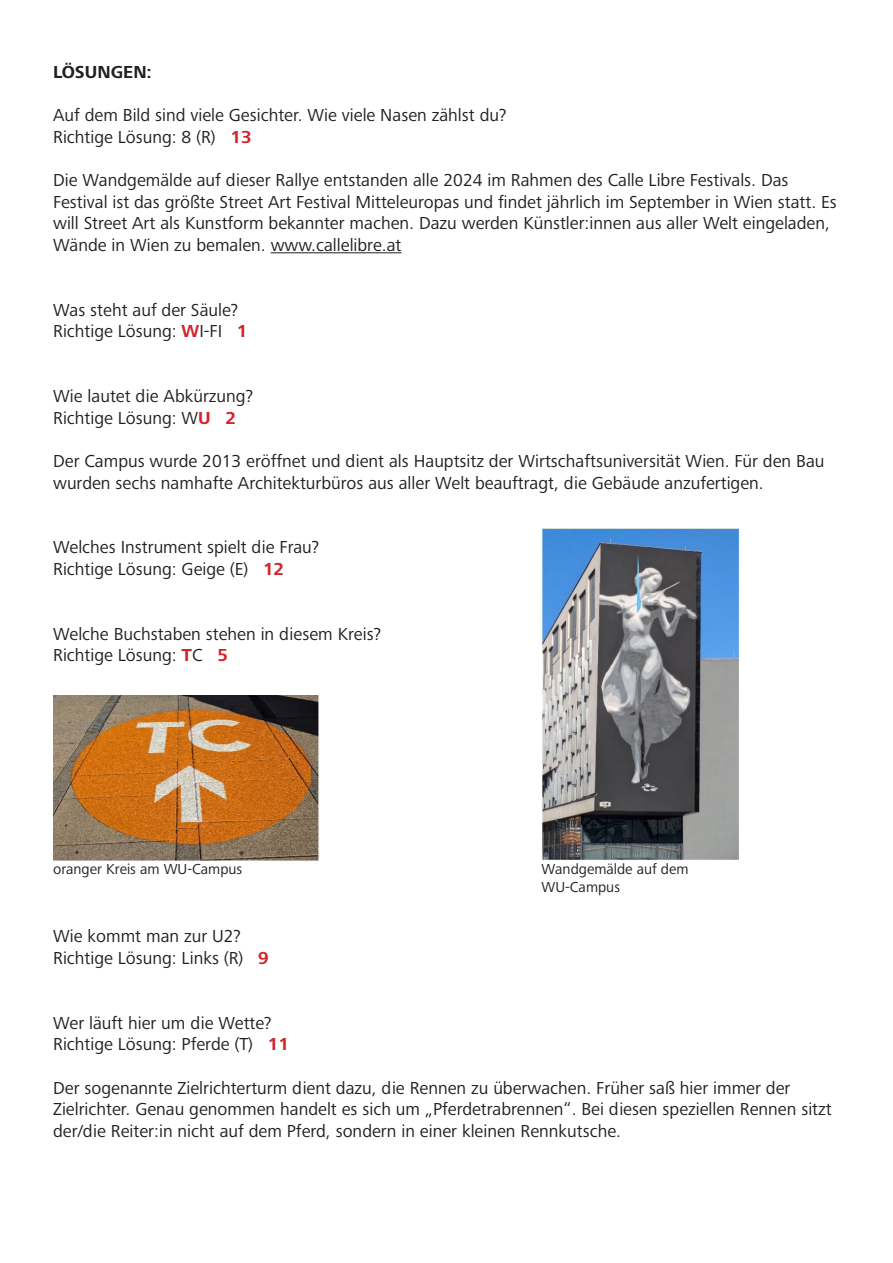
<style>
.page{position:relative;width:893px;height:1263px;background:#fff}
.page>*{position:absolute;margin:0;border:0;box-sizing:border-box;transform-origin:0 0}
.t1{font:18px/21.6px "Frutiger Next Pro";color:#231f20}
.t2{font:700 18px "Frutiger Next Pro";color:#231f20}
.t3{font:15px/18px "Frutiger Next Pro";color:#231f20}
.s1{font-weight:700;color:#d1232a}
</style>
<div class="page">
<hr style="left:271px;top:252px;width:130px;height:1px;background:#231f20">
<img style="left:53px;top:695px;width:266px;height:166px">
<img style="left:542px;top:529px;width:198px;height:331px">
<p class="t2" style="left:53px;top:62px;width:100px">LÖSUNGEN:</p>
<p class="t1" style="left:53px;top:105px;width:455px">Auf dem Bild sind viele Gesichter. Wie viele Nasen zählst du?<br>Richtige Lösung: 8 (R) <span class="s1">13</span></p>
<p class="t1" style="left:53px;top:169px;width:785px">Die Wandgemälde auf dieser Rallye entstanden alle 2024 im Rahmen des Calle Libre Festivals. Das Festival ist das größte Street Art Festival Mitteleuropas und findet jährlich im September in Wien statt. Es will Street Art als Kunstform bekannter machen. Dazu werden Künstler:innen aus aller Welt eingeladen, Wände in Wien zu bemalen. www.callelibre.at</p>
<p class="t1" style="left:53px;top:299px;width:196px">Was steht auf der Säule?<br>Richtige Lösung: <span class="s1">W</span>I-FI <span class="s1">1</span></p>
<p class="t1" style="left:53px;top:385px;width:201px">Wie lautet die Abkürzung?<br>Richtige Lösung: W<span class="s1">U 2</span></p>
<p class="t1" style="left:53px;top:450px;width:773px">Der Campus wurde 2013 eröffnet und dient als Hauptsitz der Wirtschaftsuniversität Wien. Für den Bau wurden sechs namhafte Architekturbüros aus aller Welt beauftragt, die Gebäude anzufertigen.</p>
<p class="t1" style="left:53px;top:537px;width:268px">Welches Instrument spielt die Frau?<br>Richtige Lösung: Geige (E) <span class="s1">12</span></p>
<p class="t1" style="left:53px;top:623px;width:329px">Welche Buchstaben stehen in diesem Kreis?<br>Richtige Lösung: <span class="s1">T</span>C <span class="s1">5</span></p>
<p class="t3" style="left:53px;top:860px;width:191px">oranger Kreis am WU-Campus</p>
<p class="t3" style="left:542px;top:860px;width:149px">Wandgemälde auf dem<br>WU-Campus</p>
<p class="t1" style="left:53px;top:925px;width:217px">Wie kommt man zur U2?<br>Richtige Lösung: Links (R) <span class="s1">9</span></p>
<p class="t1" style="left:53px;top:1012px;width:237px">Wer läuft hier um die Wette?<br>Richtige Lösung: Pferde (T) <span class="s1">11</span></p>
<p class="t1" style="left:53px;top:1077px;width:780px">Der sogenannte Zielrichterturm dient dazu, die Rennen zu überwachen. Früher saß hier immer der<br>Zielrichter. Genau genommen handelt es sich um „Pferdetrabrennen“. Bei diesen speziellen Rennen sitzt der/die Reiter:in nicht auf dem Pferd, sondern in einer kleinen Rennkutsche.</p>
</div>
